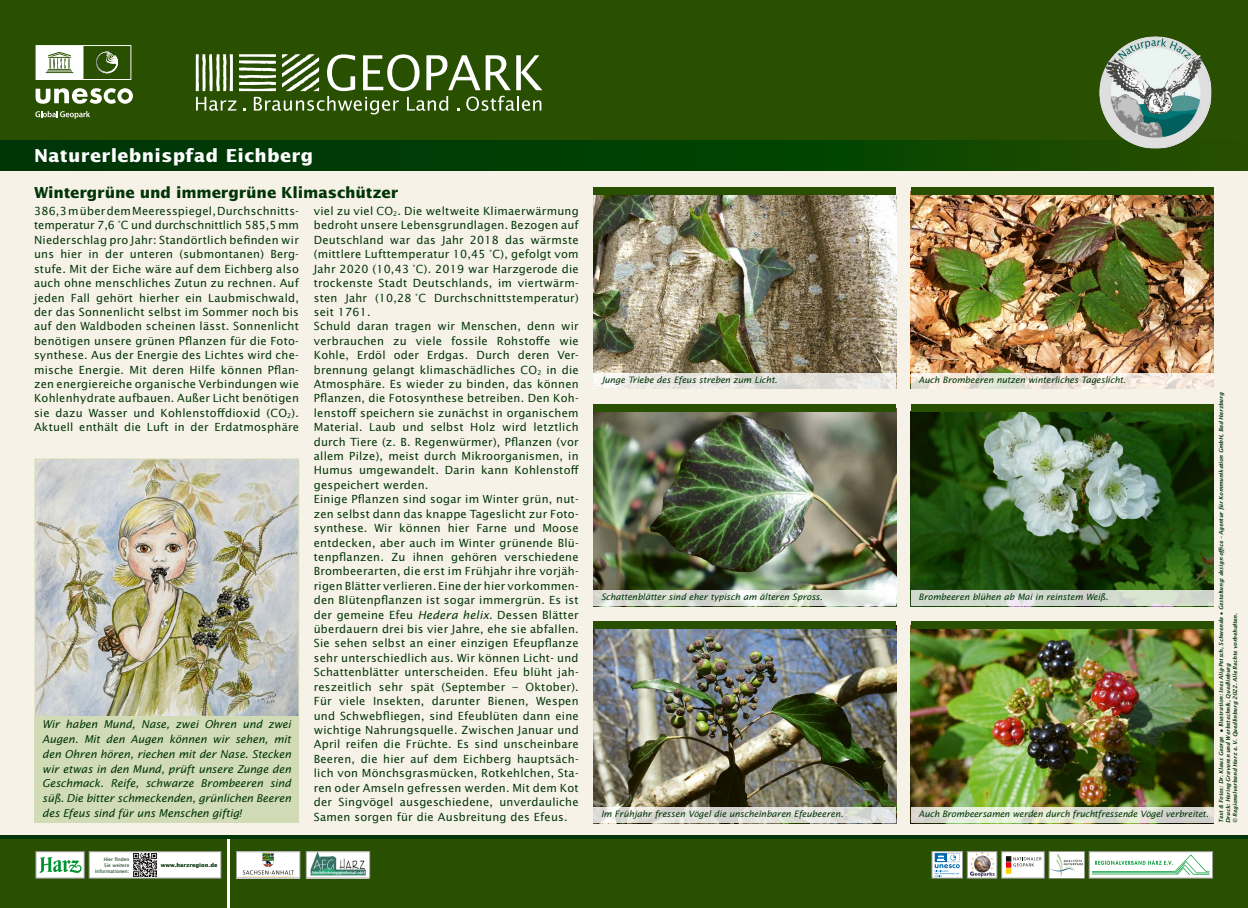
<style>
.page{position:relative;width:1248px;height:908px;background:#fff}
.page>*{position:absolute;margin:0;border:0;box-sizing:border-box;transform-origin:0 0}
.t1{font:700 17.88px "Lucida Sans Std";letter-spacing:.02em;color:#fff}
.t2{font:700 15.2px "Lucida Sans Std";letter-spacing:-.01em;color:#003508}
.t3{font:11.2px/14.4px "Lucida Sans Std";letter-spacing:.02em;color:#003508;text-align:justify}
.t4{font:italic 10.8px/14.8px "Lucida Sans Std";letter-spacing:-.01em;color:#003508;text-align:justify}
.t5{font:italic 8.8px "Lucida Sans Std";letter-spacing:-.01em;color:#003508}
.t6{font:italic 600 5.6px/7px "Lucida Sans";letter-spacing:-.01em;color:#003508}
.t7{font:700 5.36px "Lucida Sans Std";color:#002f05}
.t8{font:4.8px/5.7px "Lucida Sans Std";color:#002f05;text-align:right}
.s1{font-style:italic}
</style>
<div class="page">
<div style="left:0;top:41px;width:1247px;height:794px;background:#f7f2e7"></div>
<div style="left:0;top:0;width:1247px;height:141px;background:#294f00"></div>
<div style="left:0;top:141px;width:1247px;height:30px;background:linear-gradient(to right,#003408,#194e00)"></div>
<img style="left:1098px;top:36px;width:113px;height:112px">
<div style="left:230px;top:836px;width:1017px;height:71px;background:#294f00"></div>
<div style="left:0;top:836px;width:227px;height:71px;background:#294f00"></div>
<hr style="left:0;top:835px;width:1247px;height:3px;background:#003508">
<img style="left:238px;top:853px;width:60px;height:22px">
<div style="left:236px;top:851px;width:64px;height:26px;border:1px solid #9d9e9e"></div>
<div style="left:36px;top:851px;width:48px;height:26px;background:#fff;border:1px solid #9d9e9e"></div>
<svg style="left:40px;top:857px;width:42px;height:15px"></svg>
<div style="left:89px;top:851px;width:132px;height:26px;background:#fff;border:1px solid #9d9e9e"></div>
<img style="left:134px;top:853px;width:23px;height:23px">
<img style="left:308px;top:853px;width:60px;height:22px">
<div style="left:306px;top:851px;width:64px;height:26px;border:1px solid #9d9e9e"></div>
<div style="left:1001px;top:851px;width:43px;height:27px;background:#fff;border:1px solid #9d9e9e"></div>
<svg style="left:1005px;top:856px;width:36px;height:17px"></svg>
<div style="left:1088px;top:851px;width:124px;height:27px;background:linear-gradient(to right,#fff,#fefefe);border:1px solid #9d9e9e"></div>
<img style="left:1092px;top:854px;width:116px;height:20px">
<svg style="left:1048px;top:851px;width:36px;height:27px"></svg>
<img style="left:1050px;top:852px;width:32px;height:25px">
<div style="left:966px;top:851px;width:31px;height:27px;background:#fff;border:1px solid #9d9e9e"></div>
<img style="left:970px;top:852px;width:24px;height:25px">
<img style="left:37px;top:460px;width:260px;height:256px">
<div style="left:35px;top:458px;width:264px;height:266px;border:1px solid #d1dbb6"></div>
<div style="left:35px;top:716px;width:264px;height:106px;background:#d1dbb6"></div>
<img style="left:593px;top:194px;width:303px;height:178px">
<div style="left:593px;top:186px;width:303px;height:8px;background:#294f00"></div>
<svg style="left:593px;top:372px;width:303px;height:16px;fill:#e7e4df"></svg>
<img style="left:593px;top:412px;width:303px;height:178px">
<div style="left:593px;top:404px;width:303px;height:8px;background:#294f00"></div>
<svg style="left:593px;top:590px;width:303px;height:15px"></svg>
<img style="left:593px;top:628px;width:303px;height:178px">
<div style="left:593px;top:620px;width:303px;height:8px;background:#294f00"></div>
<svg style="left:593px;top:806px;width:303px;height:16px"></svg>
<img style="left:910px;top:194px;width:303px;height:178px">
<div style="left:910px;top:186px;width:303px;height:8px;background:#294f00"></div>
<svg style="left:910px;top:372px;width:303px;height:16px"></svg>
<img style="left:910px;top:412px;width:303px;height:178px">
<div style="left:910px;top:404px;width:303px;height:8px;background:#294f00"></div>
<div style="left:910px;top:590px;width:303px;height:15px;background:#d1dace"></div>
<img style="left:910px;top:628px;width:303px;height:178px">
<div style="left:910px;top:620px;width:303px;height:8px;background:#294f00"></div>
<svg style="left:910px;top:806px;width:303px;height:16px"></svg>
<svg style="left:196px;top:54px;width:346px;height:60px;background:#617d43"></svg>
<svg style="left:36px;top:88px;width:97px;height:16px;background:#9aac87"></svg>
<svg style="left:35px;top:111px;width:55px;height:8px"></svg>
<svg style="left:36px;top:45px;width:95px;height:35px;background:#97a983"></svg>
<div style="left:931px;top:851px;width:31px;height:26px;background:#fff"></div>
<svg style="left:934px;top:853px;width:26px;height:23px"></svg>
<div style="left:931px;top:851px;width:31px;height:27px;border:1px solid #9d9e9e"></div>
<h1 class="t1" style="left:34px;top:146px;width:280px">Naturerlebnispfad Eichberg</h1>
<h2 class="t2" style="left:34px;top:184px;width:366px">Wintergrüne und immergrüne Klimaschützer</h2>
<p class="t3" style="left:34px;top:204px;width:266px">386,3 m über dem Meeresspiegel, Durchschnitts&shy;temperatur 7,6 °C und durchschnittlich 585,5mm Niederschlag pro Jahr: Standörtlich befinden wir uns hier in der unteren (submontanen) Berg&shy;stufe. Mit der Eiche wäre auf dem Eichberg also auch ohne menschliches Zutun zu rechnen. Auf jeden Fall gehört hierher ein Laubmischwald, der das Sonnenlicht selbst im Sommer noch bis auf den Waldboden scheinen lässt. Sonnenlicht benötigen unsere grünen Pflanzen für die Foto&shy;synthese. Aus der Energie des Lichtes wird che&shy;mische Energie. Mit deren Hilfe können Pflan&shy;zen energiereiche organische Verbindungen wie Kohlenhydrate aufbauen. Außer Licht benötigen sie dazu Wasser und Kohlenstoffdioxid (CO<sub>2</sub>).<br>Aktuell enthält die Luft in der Erdatmosphäre</p>
<p class="t3" style="left:314px;top:204px;width:267px;text-align:left">viel zu viel CO<sub>2</sub>. Die weltweite Klimaerwärmung bedroht unsere Lebensgrundlagen. Bezogen auf Deutschland war das Jahr 2018 das wärmste (mittlere Lufttemperatur 10,45 °C), gefolgt vom Jahr 2020 (10,43 °C). 2019 war Harzgerode die trockenste Stadt Deutschlands, im viertwärm&shy;sten Jahr (10,28 °C Durchschnittstemperatur) seit 1761.<br>Schuld daran tragen wir Menschen, denn wir verbrauchen zu viele fossile Rohstoffe wie Kohle, Erdöl oder Erdgas. Durch deren Ver&shy;brennung gelangt klimaschädliches CO<sub>2</sub> in die Atmosphäre. Es wieder zu binden, das können Pflanzen, die Fotosynthese betreiben. Den Koh&shy;lenstoff speichern sie zunächst in organischem Material. Laub und selbst Holz wird letztlich durch Tiere (z. B. Regenwürmer), Pflanzen (vor allem Pilze), meist durch Mikroorganismen, in Humus umgewandelt. Darin kann Kohlenstoff gespeichert werden.<br>Einige Pflanzen sind sogar im Winter grün, nut&shy;zen selbst dann das knappe Tageslicht zur Foto&shy;synthese. Wir können hier Farne und Moose entdecken, aber auch im Winter grünende Blü&shy;tenpflanzen. Zu ihnen gehören verschiedene Brombeerarten, die erst im Frühjahr ihre vorjäh&shy;rigen Blätter verlieren. Eine der hier vorkommen&shy;den Blütenpflanzen ist sogar immergrün. Es ist der gemeine Efeu <span class="s1">Hedera helix</span>. Dessen Blätter überdauern drei bis vier Jahre, ehe sie abfallen.<br>Sie sehen selbst an einer einzigen Efeupflanze sehr unterschiedlich aus. Wir können Licht- und Schattenblätter unterscheiden. Efeu blüht jah&shy;reszeitlich sehr spät (September – Oktober).<br>Für viele Insekten, darunter Bienen, Wespen und Schwebfliegen, sind Efeublüten dann eine wichtige Nahrungsquelle. Zwischen Januar und April reifen die Früchte. Es sind unscheinbare Beeren, die hier auf dem Eichberg hauptsäch&shy;lich von Mönchsgrasmücken, Rotkehlchen, Sta&shy;ren oder Amseln gefressen werden. Mit dem Kot der Singvögel ausgeschiedene, unverdauliche Samen sorgen für die Ausbreitung des Efeus.</p>
<p class="t4" style="left:42px;top:716px;width:250px">Wir haben Mund, Nase, zwei Ohren und zwei Augen. Mit den Augen können wir sehen, mit den Ohren hören, riechen mit der Nase. Stecken wir etwas in den Mund, prüft unsere Zunge den Geschmack. Reife, schwarze Brombeeren sind süß. Die bitter schmeckenden, grünlichen Beeren des Efeus sind für uns Menschen giftig!</p>
<p class="t8" style="left:95px;top:856px;width:36px">Hier finden<br>Sie weitere<br>Informationen:</p>
<p class="t7" style="left:161px;top:861px;width:58px">www.harzregion.de</p>
<p class="t5" style="left:601px;top:374px;width:178px">Junge Triebe des Efeus streben zum Licht.</p>
<p class="t5" style="left:601px;top:592px;width:223px">Schattenblätter sind eher typisch am älteren Spross.</p>
<p class="t5" style="left:601px;top:808px;width:244px">Im Frühjahr fressen Vögel die unscheinbaren Efeubeeren.</p>
<p class="t5" style="left:918px;top:374px;width:209px">Auch Brombeeren nutzen winterliches Tageslicht.</p>
<p class="t5" style="left:918px;top:592px;width:191px">Brombeeren blühen ab Mai in reinstem Weiß.</p>
<p class="t5" style="left:918px;top:808px;width:291px">Auch Brombeersamen werden durch fruchtfressende Vögel verbreitet.</p>
<p class="t6" style="left:1217px;top:822px;width:431px;rotate:-90deg">Text &amp; Fotos: Dr. Klaus George • Illustration: Ines Alig-Petsch, Schwenda • Gestaltung: design office – Agentur für Kommunikation GmbH, Bad Harzburg<br>Druck: Hering Gravuren und Werbetechnik, Quedlinburg<br>© Regionalverband Harz e. V. Quedlinburg 2022. Alle Rechte vorbehalten.</p>
</div>
